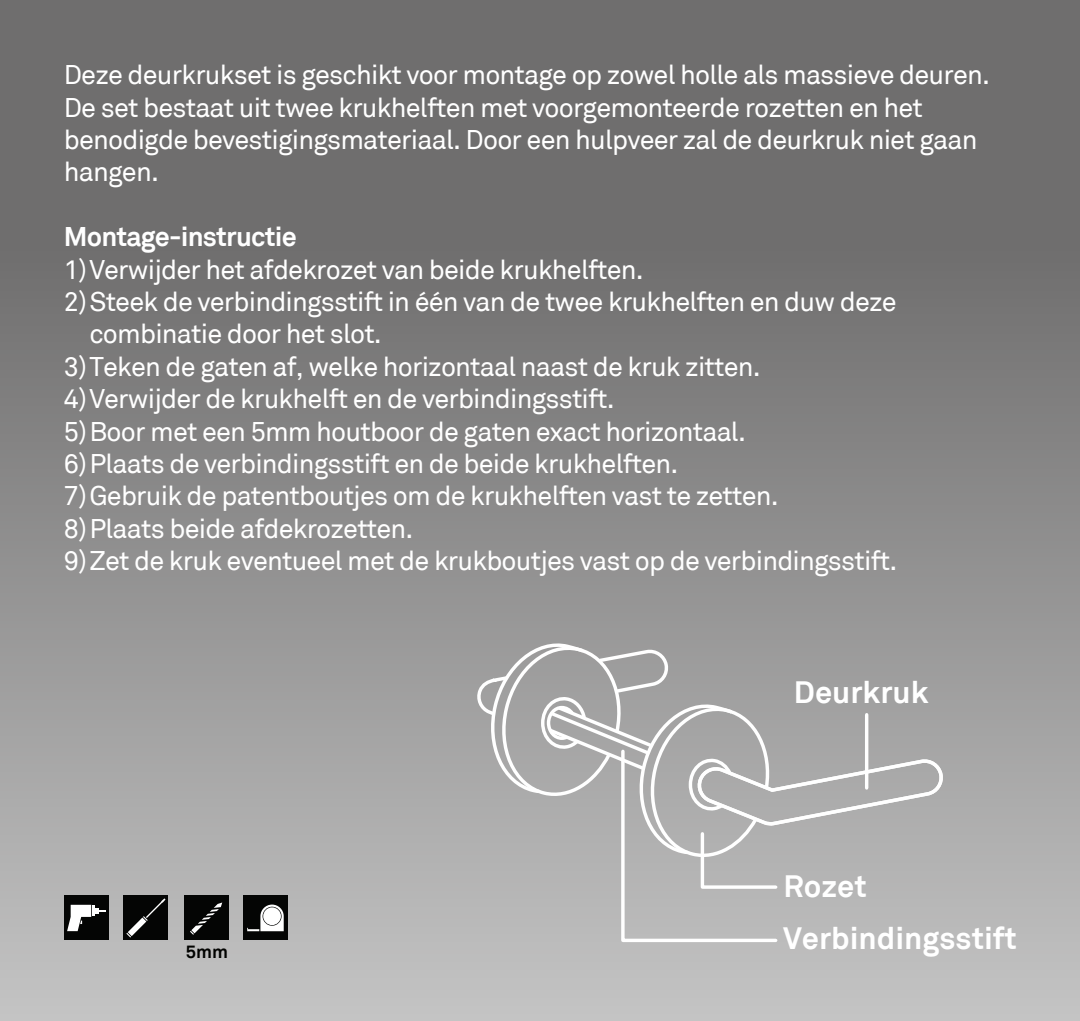
<style>
.page{position:relative;width:1080px;height:1021px;background:#fff}
.page>*{position:absolute;margin:0;border:0;box-sizing:border-box;transform-origin:0 0}
.t1{font:700 30.82px "Akkurat";color:#fff}
.t2{font:27px/32.4px "Akkurat";letter-spacing:-.03em;color:#fff}
.t3{font:700 27px "Akkurat";letter-spacing:-.03em;color:#fff}
.t4{font:700 18px "Akkurat";color:#010200}
</style>
<div class="page">
<div style="left:0;top:0;width:1079px;height:1021px;background:linear-gradient(to bottom,#5f5e5e,#bfbfbf)"></div>
<svg style="left:476px;top:629px;width:467px;height:315px;background:#b0b0b0"></svg>
<div style="left:64px;top:895px;width:44px;height:45px;background:#040504"></div>
<svg style="left:67px;top:905px;width:38px;height:26px"></svg>
<div style="left:123px;top:895px;width:45px;height:45px;background:#040504"></div>
<svg style="left:126px;top:898px;width:39px;height:39px"></svg>
<div style="left:243px;top:895px;width:45px;height:45px;background:#040504"></div>
<svg style="left:247px;top:904px;width:36px;height:27px"></svg>
<div style="left:184px;top:895px;width:45px;height:45px;background:#040504"></div>
<svg style="left:190px;top:902px;width:32px;height:32px"></svg>
<p class="t2" style="left:64px;top:59px;width:927px">Deze deurkrukset is geschikt voor montage op zowel holle als massieve deuren.<br>De set bestaat uit twee krukhelften met voorgemonteerde rozetten en het benodigde bevestigingsmateriaal. Door een hulpveer zal de deurkruk niet gaan hangen.</p>
<p class="t3" style="left:64px;top:220px;width:234px">Montage-instructie</p>
<p class="t2" style="left:64px;top:254px;width:581px">1)Verwijder het afdekrozet van beide krukhelften.</p>
<p class="t2" style="left:64px;top:286px;width:834px">2)Steek de verbindingsstift in één van de twee krukhelften en duw deze</p>
<p class="t2" style="left:89px;top:318px;width:294px">combinatie door het slot.</p>
<p class="t2" style="left:64px;top:351px;width:698px">3)Teken de gaten af, welke horizontaal naast de kruk zitten.</p>
<p class="t2" style="left:64px;top:383px;width:552px">4)Verwijder de krukhelft en de verbindingsstift.</p>
<p class="t2" style="left:64px;top:416px;width:683px">5)Boor met een 5mm houtboor de gaten exact horizontaal.</p>
<p class="t2" style="left:64px;top:448px;width:616px">6)Plaats de verbindingsstift en de beide krukhelften.</p>
<p class="t2" style="left:64px;top:480px;width:716px">7)Gebruik de patentboutjes om de krukhelften vast te zetten.</p>
<p class="t2" style="left:64px;top:513px;width:351px">8)Plaats beide afdekrozetten.</p>
<p class="t2" style="left:64px;top:545px;width:834px">9)Zet de kruk eventueel met de krukboutjes vast op de verbindingsstift.</p>
<p class="t1" style="left:793px;top:673px;width:136px">Deurkruk</p>
<p class="t4" style="left:186px;top:940px;width:44px">5mm</p>
<p class="t1" style="left:783px;top:867px;width:85px">Rozet</p>
<p class="t1" style="left:782px;top:918px;width:235px">Verbindingsstift</p>
</div>
